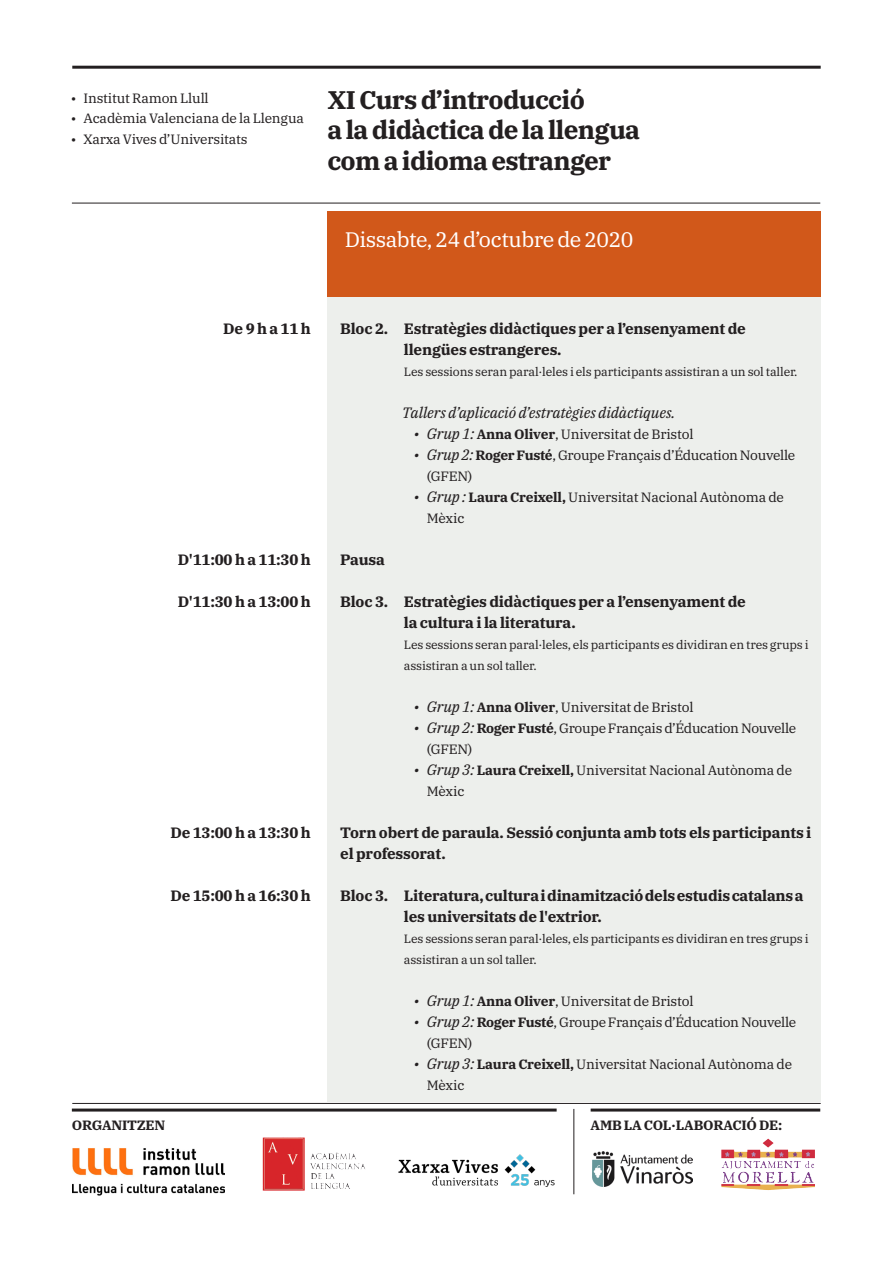
<style>
.page{position:relative;width:893px;height:1263px;background:#fff}
.page>*{position:absolute;margin:0;border:0;box-sizing:border-box;transform-origin:0 0}
.ESP_titulo_24_24{font:700 25.5px/30.6px "IBM Plex Serif";letter-spacing:-.03em;color:#231f20}
.ESP_titulo_24_24-2{font:21px "IBM Plex Serif";letter-spacing:-.025em;color:#fff}
.ESP_titulo_24_24-3{font:700 15px/21px "IBM Plex Serif";letter-spacing:-.015em;color:#231f20}
.ESP_titulo_24_24-4{font:italic 15px "IBM Plex Serif";letter-spacing:-.01em;color:#231f20}
.t1{font:13.5px/21px "IBM Plex Serif";letter-spacing:-.015em;color:#231f20}
.ESP_titulo_24_24-5{font:700 13.5px "IBM Plex Serif";letter-spacing:-.02em;color:#231f20}
.ESP_titulo_24_24-6{font:12px/21px "IBM Plex Serif";letter-spacing:-.015em;color:#231f20}
.s1{font-style:italic;font-size:15px}
.s2{font-weight:700}
</style>
<div class="page">
<hr style="left:72px;top:203px;width:748px;height:1px;background:#231f20">
<div style="left:327px;top:293px;width:494px;height:809px;background:#edefec"></div>
<div style="left:328px;top:211px;width:493px;height:86px;background:#d1581a"></div>
<hr style="left:72px;top:1103px;width:749px;height:1px;background:#231f20">
<hr style="left:72px;top:1108px;width:485px;height:3px;background:#231f20">
<img style="left:721px;top:1139px;width:94px;height:29px">
<img style="left:592px;top:1151px;width:101px;height:35px">
<hr style="left:591px;top:1108px;width:229px;height:3px;background:#231f20">
<hr style="left:574px;top:1109px;width:1px;height:85px;background:#231f20">
<hr style="left:72px;top:66px;width:749px;height:3px;background:#231f20">
<img style="left:263px;top:1137px;width:74px;height:53px">
<img style="left:72px;top:1148px;width:152px;height:48px">
<img style="left:398px;top:1154px;width:157px;height:33px">
<p class="t1" style="left:71px;top:87px;width:140px">• Institut Ramon Llull</p>
<p class="t1" style="left:71px;top:106px;width:235px">• Acadèmia Valenciana de la Llengua</p>
<p class="t1" style="left:71px;top:127px;width:178px">• Xarxa Vives d’Universitats</p>
<p class="ESP_titulo_24_24" style="left:327px;top:82px;width:314px">XI Curs d’introducció<br>a la didàctica de la llengua com a idioma estranger</p>
<p class="ESP_titulo_24_24-2" style="left:345px;top:224px;width:290px">Dissabte, 24 d’octubre de 2020</p>
<p class="ESP_titulo_24_24-3" style="left:223px;top:317px;width:89px">De 9 h a 11 h</p>
<p class="ESP_titulo_24_24-3" style="left:178px;top:548px;width:135px">D'11:00 h a 11:30 h</p>
<p class="ESP_titulo_24_24-3" style="left:178px;top:590px;width:135px">D'11:30 h a 13:00 h</p>
<p class="ESP_titulo_24_24-3" style="left:170px;top:821px;width:142px">De 13:00 h a 13:30 h</p>
<p class="ESP_titulo_24_24-3" style="left:170px;top:884px;width:142px">De 15:00 h a 16:30 h</p>
<p class="ESP_titulo_24_24-3" style="left:404px;top:317px;width:343px;text-indent:-64px">Bloc 2. Estratègies didàctiques per a l’ensenyament de llengües estrangeres.</p>
<p class="ESP_titulo_24_24-6" style="left:404px;top:361px;width:395px">Les sessions seran paral·leles i els participants assistiran a un sol taller.</p>
<p class="ESP_titulo_24_24-4" style="left:402px;top:401px;width:275px">Tallers d’aplicació d’estratègies didàctiques.</p>
<p class="t1" style="left:414px;top:423px;width:281px"><span class="s1">• Grup 1:</span> <span class="s2">Anna Oliver</span>, Universitat de Bristol</p>
<p class="t1" style="left:427px;top:444px;width:370px;text-indent:-13px"><span class="s1">• Grup 2:</span> <span class="s2">Roger Fusté</span>, Groupe Français d’Éducation Nouvelle (GFEN)</p>
<p class="t1" style="left:427px;top:486px;width:359px;text-indent:-13px"><span class="s1">• Grup :</span> <span class="s2">Laura Creixell,</span> Universitat Nacional Autònoma de<br>Mèxic</p>
<p class="ESP_titulo_24_24-3" style="left:340px;top:548px;width:46px">Pausa</p>
<p class="ESP_titulo_24_24-3" style="left:404px;top:590px;width:343px;text-indent:-64px">Bloc 3. Estratègies didàctiques per a l’ensenyament de la cultura i la literatura.</p>
<p class="ESP_titulo_24_24-6" style="left:404px;top:634px;width:406px">Les sessions seran paral·leles, els participants es dividiran en tres grups i assistiran a un sol taller.</p>
<p class="t1" style="left:414px;top:696px;width:281px"><span class="s1">• Grup 1:</span> <span class="s2">Anna Oliver</span>, Universitat de Bristol</p>
<p class="t1" style="left:427px;top:717px;width:371px;text-indent:-13px"><span class="s1">• Grup 2:</span> <span class="s2">Roger Fusté</span>, Groupe Français d’Éducation Nouvelle (GFEN)</p>
<p class="t1" style="left:427px;top:759px;width:367px;text-indent:-13px"><span class="s1">• Grup 3:</span> <span class="s2">Laura Creixell,</span> Universitat Nacional Autònoma de<br>Mèxic</p>
<p class="ESP_titulo_24_24-3" style="left:340px;top:821px;width:473px">Torn obert de paraula. Sessió conjunta amb tots els participants i el professorat.</p>
<p class="ESP_titulo_24_24-3" style="left:404px;top:884px;width:401px;text-indent:-64px">Bloc 3. Literatura, cultura i dinamització dels estudis catalans a les universitats de l'extrior.</p>
<p class="ESP_titulo_24_24-6" style="left:404px;top:928px;width:406px">Les sessions seran paral·leles, els participants es dividiran en tres grups i assistiran a un sol taller.</p>
<p class="t1" style="left:414px;top:990px;width:281px"><span class="s1">• Grup 1:</span> <span class="s2">Anna Oliver</span>, Universitat de Bristol</p>
<p class="t1" style="left:427px;top:1011px;width:371px;text-indent:-13px"><span class="s1">• Grup 2:</span> <span class="s2">Roger Fusté</span>, Groupe Français d’Éducation Nouvelle (GFEN)</p>
<p class="t1" style="left:427px;top:1053px;width:367px;text-indent:-13px"><span class="s1">• Grup 3:</span> <span class="s2">Laura Creixell,</span> Universitat Nacional Autònoma de<br>Mèxic</p>
<p class="ESP_titulo_24_24-5" style="left:72px;top:1114px;width:95px">ORGANITZEN</p>
<p class="ESP_titulo_24_24-5" style="left:591px;top:1114px;width:193px">AMB LA COL·LABORACIÓ DE:</p>
</div>
